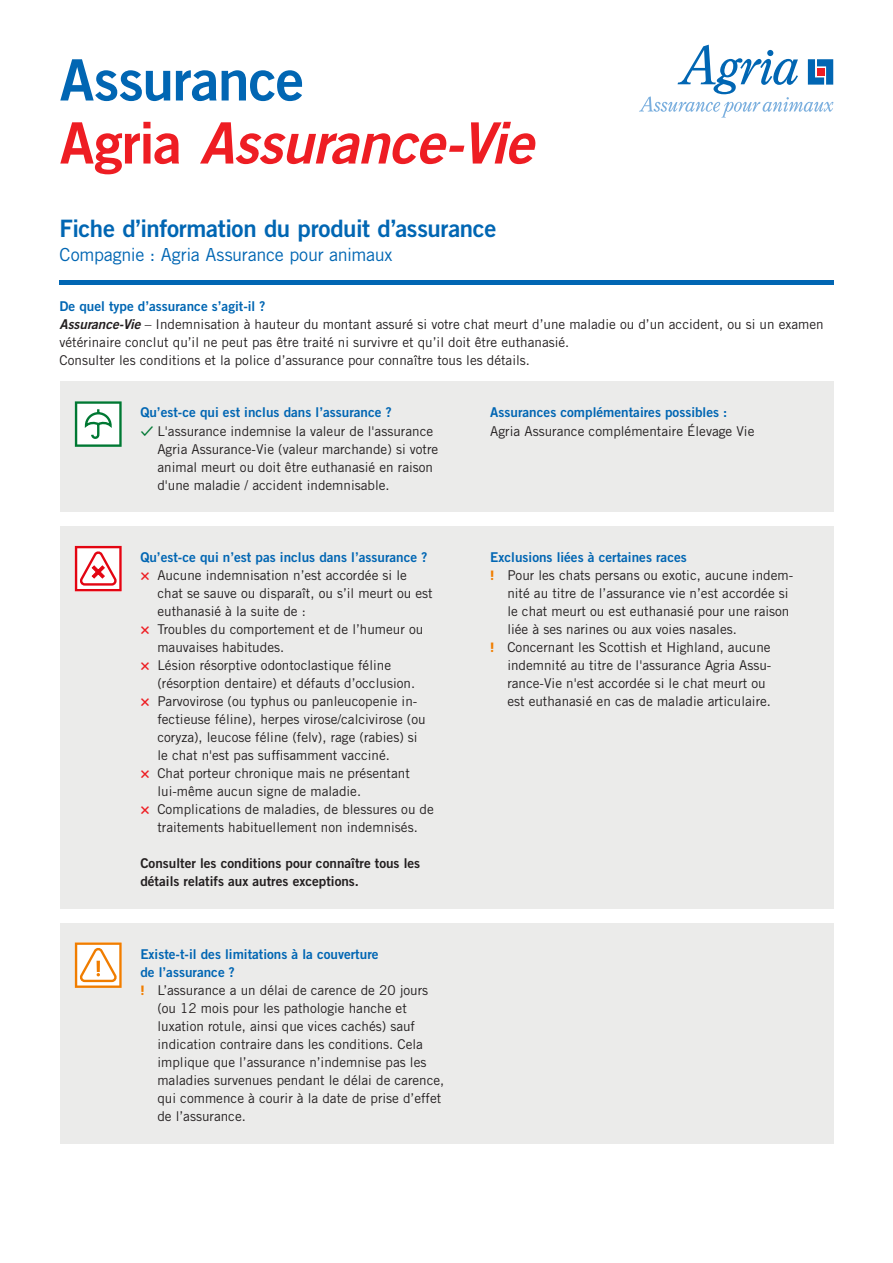
<style>
.page{position:relative;width:893px;height:1263px;background:#fff}
.page>*{position:absolute;margin:0;border:0;box-sizing:border-box;transform-origin:0 0}
.Huvudrubrik_Blå_Röd{font:italic 57px "Trade Gothic Bold Two";letter-spacing:-.02em;color:#ee1d23}
.Huvudrubrik_Blå_Röd-2{font:57px "Trade Gothic LT Std Bd 2";letter-spacing:-.02em;color:#0166b3}
.Underrubrik_Blå{font:24px "Trade Gothic LT Std Bd 2";letter-spacing:-.015em;color:#0166b3}
.Undertext{font:18px "Trade Gothic LT Std";letter-spacing:-.02em;color:#0166b3}
.Bullettext{font:13.5px/18px "Trade Gothic LT Std";color:#231f20}
.Brödtext{font:13.5px/18px "Trade Gothic LT Std";color:#231f20}
.Mellanrubrik_Blå{font:13.5px/18px "Trade Gothic LT Std Bd 2";color:#0166b3}
.Brödtext-2{font:13.5px/18px "Trade Gothic LT Std Bd 2";color:#231f20}
.Bullettext-2{font:13.5px "Trade Gothic LT Std Bd 2";color:#0166b3}
.s1{font-family:"Trade Gothic LT Std Bd 2";font-style:normal}
.s2{font-family:"Trade Gothic Bold Two";font-style:italic}
.s3{color:#007833}
</style>
<div class="page">
<div style="left:60px;top:280px;width:773px;height:5px;background:#0166b3"></div>
<svg style="left:639px;top:45px;width:194px;height:73px"></svg>
<div style="left:60px;top:381px;width:773px;height:131px;background:#ebebea"></div>
<div style="left:60px;top:526px;width:773px;height:382px;background:#ebebea"></div>
<div style="left:60px;top:922px;width:773px;height:221px;background:#ebebea"></div>
<svg style="left:75px;top:401px;width:47px;height:46px;background:#b6d8c4"></svg>
<svg style="left:75px;top:546px;width:47px;height:45px;background:#f5a7ab"></svg>
<svg style="left:75px;top:942px;width:47px;height:45px;background:#fad5ae"></svg>
<p class="Huvudrubrik_Blå_Röd-2" style="left:60px;top:45px;width:246px">Assurance</p>
<p class="Huvudrubrik_Blå_Röd" style="left:60px;top:108px;width:475px"><span class="s1">Agria</span> Assurance-Vie</p>
<p class="Underrubrik_Blå" style="left:60px;top:214px;width:438px">Fiche d’information du produit d’assurance</p>
<p class="Undertext" style="left:60px;top:244px;width:334px">Compagnie : Agria Assurance pour animaux</p>
<p class="Mellanrubrik_Blå" style="left:60px;top:296px;width:207px">De quel type d’assurance s’agit-il ?</p>
<p class="Brödtext" style="left:60px;top:314px;width:765px"><span class="s2">Assurance-Vie</span> – Indemnisation à hauteur du montant assuré si votre chat meurt d’une maladie ou d’un accident, ou si un examen vétérinaire conclut qu’il ne peut pas être traité ni survivre et qu’il doit être euthanasié.</p>
<p class="Brödtext" style="left:60px;top:350px;width:472px">Consulter les conditions et la police d’assurance pour connaître tous les détails.</p>
<p class="Mellanrubrik_Blå" style="left:140px;top:403px;width:253px">Qu’est-ce qui est inclus dans l’assurance ?</p>
<p class="Bullettext" style="left:157px;top:421px;width:282px;text-indent:-17px"><span class="s3">✓</span> L'assurance indemnise la valeur de l'assurance Agria Assurance-Vie (valeur marchande) si votre animal meurt ou doit être euthanasié en raison d'une maladie / accident indemnisable.</p>
<p class="Mellanrubrik_Blå" style="left:140px;top:548px;width:288px">Qu’est-ce qui n’est pas inclus dans l’assurance ?</p>
<p class="Bullettext" style="left:157px;top:566px;width:277px">Aucune indemnisation n’est accordée si le chat se sauve ou disparaît, ou s’il meurt ou est euthanasié à la suite de :</p>
<p class="Bullettext" style="left:157px;top:620px;width:267px">Troubles du comportement et de l’humeur ou mauvaises habitudes.</p>
<p class="Bullettext" style="left:157px;top:656px;width:259px">Lésion résorptive odontoclastique féline (résorption dentaire) et défauts d’occlusion.</p>
<p class="Bullettext" style="left:157px;top:692px;width:270px">Parvovirose (ou typhus ou panleucopenie in&shy;fectieuse féline), herpes virose/calcivirose (ou coryza), leucose féline (felv), rage (rabies) si le chat n'est pas suffisamment vacciné.</p>
<p class="Bullettext" style="left:157px;top:764px;width:254px">Chat porteur chronique mais ne présentant lui-même aucun signe de maladie.</p>
<p class="Bullettext" style="left:157px;top:800px;width:278px">Complications de maladies, de blessures ou de traitements habituellement non indemnisés.</p>
<p class="Brödtext-2" style="left:140px;top:854px;width:281px">Consulter les conditions pour connaître tous les détails relatifs aux autres exceptions.</p>
<p class="Mellanrubrik_Blå" style="left:140px;top:944px;width:240px">Existe-t-il des limitations à la couverture de l’assurance ?</p>
<p class="Bullettext" style="left:157px;top:980px;width:288px">L’assurance a un délai de carence de 20 jours (ou 12 mois pour les pathologie hanche et luxation rotule, ainsi que vices cachés) sauf indication contraire dans les conditions. Cela implique que l’assurance n’indemnise pas les maladies survenues pendant le délai de carence, qui commence à courir à la date de prise d’effet de l’assurance.</p>
<p class="Mellanrubrik_Blå" style="left:490px;top:403px;width:238px">Assurances complémentaires possibles :</p>
<p class="Bullettext" style="left:490px;top:421px;width:265px">Agria Assurance complémentaire Élevage Vie</p>
<p class="Bullettext-2" style="left:490px;top:549px;width:198px">Exclusions liées à certaines races</p>
<p class="Bullettext" style="left:507px;top:566px;width:287px">Pour les chats persans ou exotic, aucune indem&shy;nité au titre de l’assurance vie n’est accordée si le chat meurt ou est euthanasié pour une raison liée à ses narines ou aux voies nasales.</p>
<p class="Bullettext" style="left:507px;top:638px;width:265px">Concernant les Scottish et Highland, aucune indemnité au titre de l'assurance Agria Assu&shy;rance-Vie n'est accordée si le chat meurt ou est euthanasié en cas de maladie articulaire.</p>
</div>
